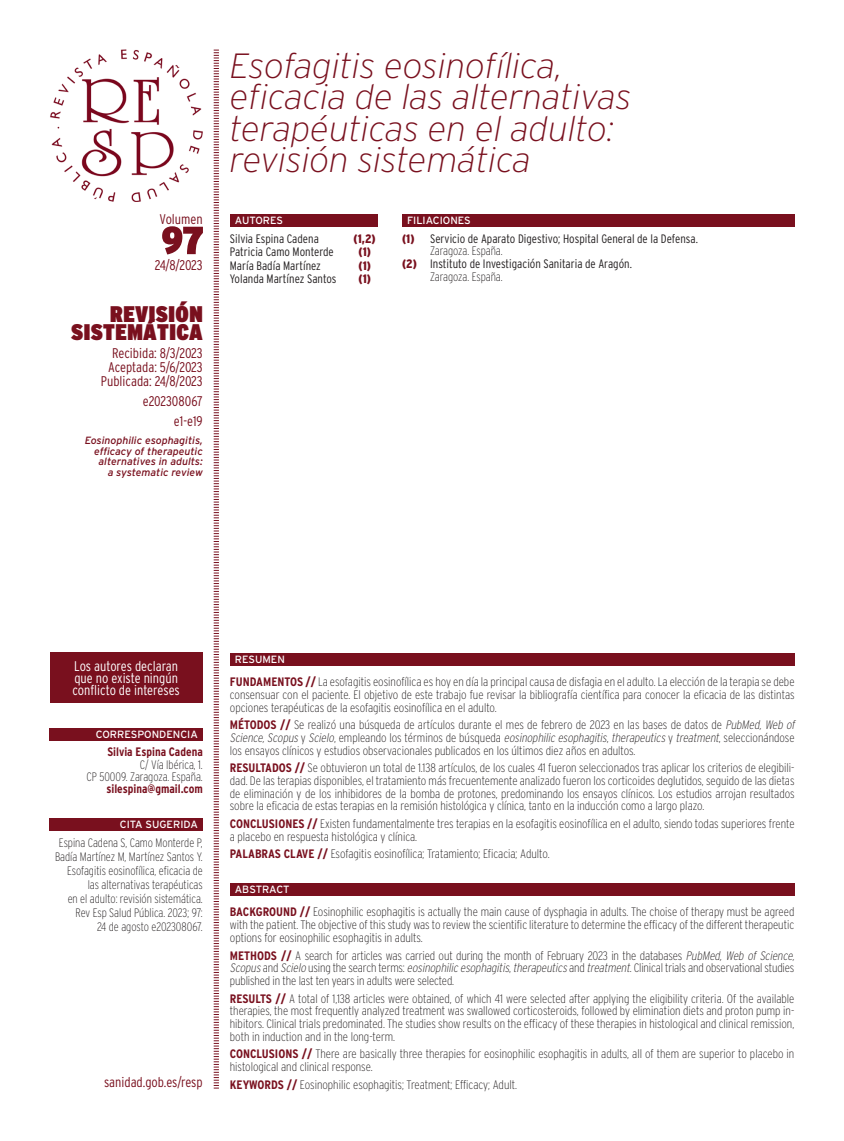
<style>
.page{position:relative;width:844px;height:1141px;background:#fff}
.page>*{position:absolute;margin:0;border:0;box-sizing:border-box;transform-origin:0 0}
.t1{font:italic 200 35px/31.5px "Interstate";color:#79101e}
.t2{font:900 22.57px/18px "Interstate Condensed";letter-spacing:.02em;color:#79101e;text-align:right}
.t3{font:300 14px/14px "Interstate Condensed";color:#79101e;text-align:right}
.t4{font:300 14px/12.2px "Interstate Condensed";color:#fff}
.t5{font:200 12.25px/12.6px "Interstate Condensed";color:#231f20;text-align:justify;scale:1.05 1}
.t6{font:200 12.25px/14px "Interstate Condensed";color:#231f20;text-align:right}
.t7{font:300 12.25px/12.2px "Interstate Condensed";color:#231f20}
.t8{font:700 12.25px "Interstate Condensed";color:#79101e}
.t9{font:900 12.25px "Interstate Condensed";color:#79101e}
.t10{font:italic 10.5px/10.5px "Interstate";color:#79101e;text-align:right}
.t11{font:10.5px "Interstate";color:#fff}
.s1{font-weight:900;color:#79101e}
.s2{font-weight:200}
.s3{font-weight:700;color:#79101e}
.s4{font-style:italic}
</style>
<div class="page">
<div style="left:230px;top:653px;width:564px;height:12px;background:#79101e"></div>
<div style="left:230px;top:883px;width:564px;height:13px;background:#79101e"></div>
<div style="left:50px;top:728px;width:153px;height:12px;background:#79101e"></div>
<div style="left:50px;top:818px;width:153px;height:13px;background:#79101e"></div>
<div style="left:230px;top:214px;width:147px;height:13px;background:#79101e"></div>
<div style="left:402px;top:214px;width:392px;height:13px;background:#79101e"></div>
<div style="left:50px;top:653px;width:153px;height:50px;background:#79101e"></div>
<img style="left:50px;top:50px;width:153px;height:152px">
<svg style="left:162px;top:226px;width:41px;height:29px"></svg>
<svg style="left:213px;top:49px;width:6px;height:1040px"></svg>
<p class="t3" style="left:160px;top:212px;width:45px">Volumen</p>
<p class="t3" style="left:155px;top:257px;width:50px">24/8/2023</p>
<h2 class="t2" style="left:71px;top:304px;width:133px">REVISIÓN<br>SISTEMÁTICA</h2>
<p class="t3" style="left:101px;top:346px;width:103px">Recibida: 8/3/2023<br>Aceptada: 5/6/2023<br>Publicada: 24/8/2023</p>
<p class="t3" style="left:143px;top:391px;width:62px;line-height:19.9px">e202308067 e1-e19</p>
<p class="t10" style="left:85px;top:435px;width:119px">Eosinophilic esophagitis, efficacy of therapeutic alternatives in adults:<br>a systematic review</p>
<h1 class="t1" style="left:230px;top:50px;width:403px">Esofagitis eosinofílica, eficacia de las alternativas terapéuticas en el adulto: revisión sistemática</h1>
<p class="t11" style="left:235px;top:215px;width:50px">AUTORES</p>
<p class="t7" style="left:230px;top:232px;width:90px">Silvia Espina Cadena</p>
<p class="t9" style="left:353px;top:232px;width:24px">(1,2)</p>
<p class="t7" style="left:230px;top:246px;width:105px">Patricia Camo Monterde</p>
<p class="t9" style="left:358px;top:245px;width:14px">(1)</p>
<p class="t7" style="left:230px;top:259px;width:93px">María Badía Martínez</p>
<p class="t9" style="left:358px;top:259px;width:14px">(1)</p>
<p class="t7" style="left:230px;top:273px;width:108px">Yolanda Martínez Santos</p>
<p class="t9" style="left:358px;top:272px;width:14px">(1)</p>
<p class="t11" style="left:407px;top:215px;width:65px">FILIACIONES</p>
<p class="t7" style="left:430px;top:232px;width:269px;text-indent:-28px"><span class="s1">(1)</span> Servicio de Aparato Digestivo; Hospital General de la Defensa.<br><span class="s2">Zaragoza. España.</span></p>
<p class="t7" style="left:430px;top:258px;width:203px;text-indent:-28px"><span class="s1">(2)</span> Instituto de Investigación Sanitaria de Aragón.<br><span class="s2">Zaragoza. España.</span></p>
<p class="t4" style="left:73px;top:660px;width:109px">Los autores declaran que no existe ningún conflicto de intereses</p>
<p class="t11" style="left:96px;top:728px;width:103px">CORRESPONDENCIA</p>
<p class="t8" style="left:107px;top:745px;width:97px">Silvia Espina Cadena</p>
<p class="t6" style="left:86px;top:758px;width:118px;line-height:12.2px">C/ Vía Ibérica, 1.<br>CP 50009. Zaragoza. España.</p>
<p class="t8" style="left:106px;top:782px;width:98px">silespina@gmail.com</p>
<p class="t11" style="left:120px;top:818px;width:79px">CITA SUGERIDA</p>
<p class="t6" style="left:55px;top:835px;width:149px">Espina Cadena S, Camo Monterde P, Badía Martínez M, Martínez Santos Y.<br>Esofagitis eosinofílica, eficacia de las alternativas terapéuticas<br>en el adulto: revisión sistemática.<br>Rev Esp Salud Pública. 2023; 97:<br>24 de agosto e202308067.</p>
<p class="t3" style="left:104px;top:1075px;width:100px">sanidad.gob.es/resp</p>
<p class="t11" style="left:235px;top:653px;width:51px">RESUMEN</p>
<p class="t5" style="left:230px;top:676px;width:539px"><span class="s3">FUNDAMENTOS //</span> La esofagitis eosinofílica es hoy en día la principal causa de disfagia en el adulto. La elección de la terapia se debe consensuar con el paciente. El objetivo de este trabajo fue revisar la bibliografía científica para conocer la eficacia de las distintas opciones terapéuticas de la esofagitis eosinofílica en el adulto.</p>
<p class="t5" style="left:230px;top:719px;width:541px;text-align:left"><span class="s3">MÉTODOS //</span> Se realizó una búsqueda de artículos durante el mes de febrero de 2023 en las bases de datos de <span class="s4">PubMed, Web of<br>Science,Scopus</span> y <span class="s4">Scielo</span>, e m p l e a n d o l o s t é r m i n o s d e b ú s q u e d a <span class="s4">eosinophilic esophagitis</span>, <span class="s4">therapeutics</span> y <span class="s4">treatment</span>, s e l e c c i o n á n d o s e los ensayos clínicos y estudios observacionales publicados en los últimos diez años en adultos.</p>
<p class="t5" style="left:230px;top:762px;width:539px"><span class="s3">RESULTADOS //</span> Se obtuvieron un total de 1.138 artículos, de los cuales 41 fueron seleccionados tras aplicar los criterios de elegibili&shy;dad. De las terapias disponibles, el tratamiento más frecuentemente analizado fueron los corticoides deglutidos, seguido de las dietas de eliminación y de los inhibidores de la bomba de protones, predominando los ensayos clínicos. Los estudios arrojan resultados sobre la eficacia de estas terapias en la remisión histológica y clínica, tanto en la inducción como a largo plazo.</p>
<p class="t5" style="left:230px;top:817px;width:539px"><span class="s3">CONCLUSIONES //</span> Existen fundamentalmente tres terapias en la esofagitis eosinofílica en el adulto, siendo todas superiores frente a placebo en respuesta histológica y clínica.</p>
<p class="t5" style="left:230px;top:848px;width:306px"><span class="s3">PALABRAS CLAVE //</span> Esofagitis eosinofílica; Tratamiento; Eficacia; Adulto.</p>
<p class="t11" style="left:235px;top:884px;width:56px">ABSTRACT</p>
<p class="t5" style="left:230px;top:906px;width:539px"><span class="s3">BACKGROUND //</span> Eosinophilic esophagitis is actually the main cause of dysphagia in adults. The choise of therapy must be agreed with the patient. The objective of this study was to review the scientific literature to determine the efficacy of the different therapeutic options for eosinophilic esophagitis in adults.</p>
<p class="t5" style="left:230px;top:949px;width:541px;text-align:left"><span class="s3">METHODS //</span> A search for articles was carried out during the month of February 2023 in the databases <span class="s4">PubMed, Web of Science,<br>Scopus</span> and <span class="s4">Scielo</span> using the search terms: <span class="s4">eosinophilic esophagitis</span>, <span class="s4">therapeutics</span> and <span class="s4">treatment</span>. Clinical trials and observational studies published in the last ten years in adults were selected.</p>
<p class="t5" style="left:230px;top:992px;width:539px"><span class="s3">RESULTS //</span> A total of 1,138 articles were obtained, of which 41 were selected after applying the eligibility criteria. Of the available therapies, the most frequently analyzed treatment was swallowed corticosteroids, followed by elimination diets and proton pump in&shy;hibitors. Clinical trials predominated. The studies show results on the efficacy of these therapies in histological and clinical remission, both in induction and in the long-term.</p>
<p class="t5" style="left:230px;top:1047px;width:539px"><span class="s3">CONCLUSIONS //</span> There are basically three therapies for eosinophilic esophagitis in adults, all of them are superior to placebo in histological and clinical response.</p>
<p class="t5" style="left:230px;top:1078px;width:275px"><span class="s3">KEYWORDS //</span> Eosinophilic esophagitis; Treatment; Efficacy; Adult.</p>
</div>
